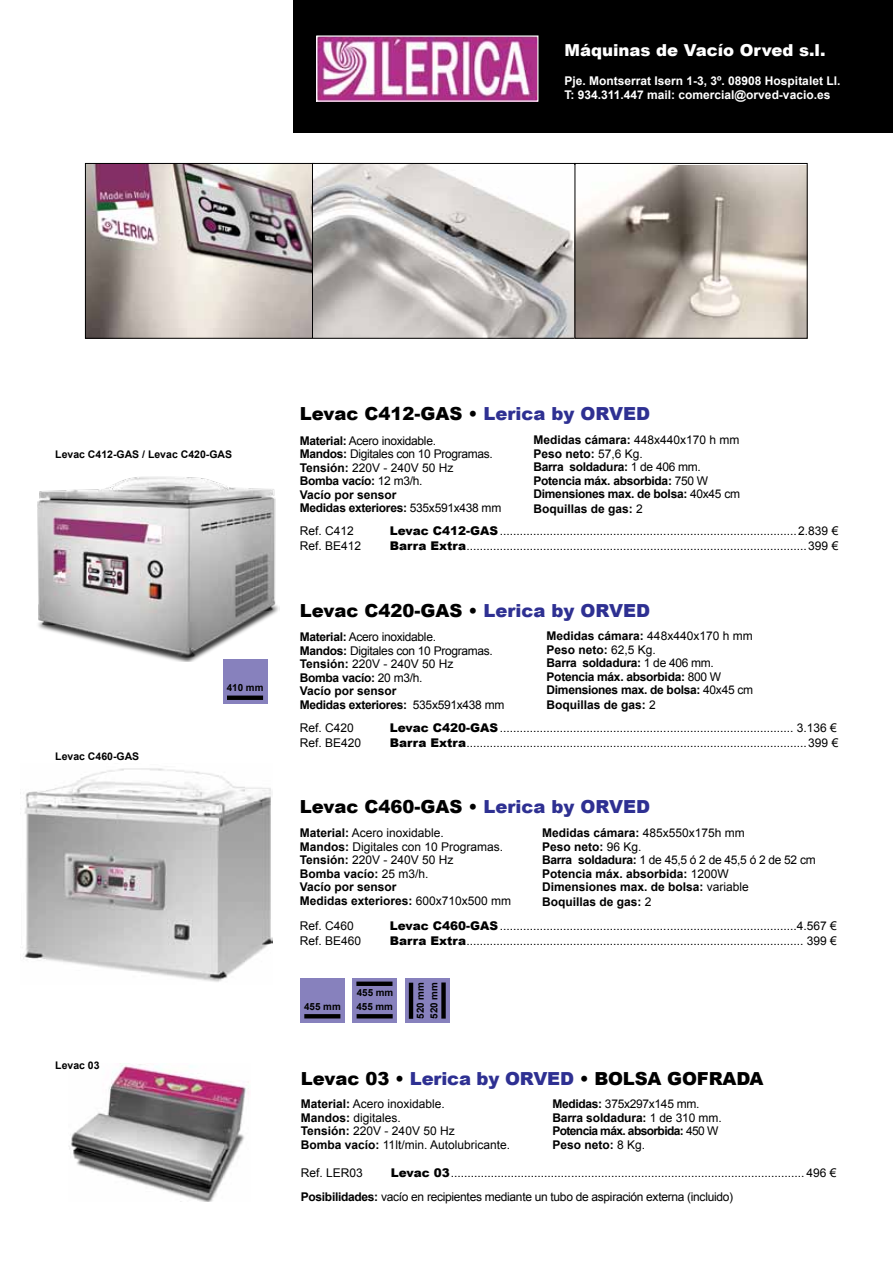
<style>
.page{position:relative;width:893px;height:1263px;background:#fff}
.page>*{position:absolute;margin:0;border:0;box-sizing:border-box;transform-origin:0 0}
.t1{font:900 18px "Arial";color:#000}
.t2{font:900 16.5px "Arial";color:#fff}
.t3{font:12px/13.5px "Arial";color:#000}
.t4{font:12px/13.5px "Arial";letter-spacing:-.025em;color:#000}
.t5{font:700 12px/13.5px "Arial";color:#000}
.t6{font:700 12px/13.5px "Arial";letter-spacing:-.025em;color:#000}
.t7{font:700 12px/14.4px "Arial";color:#fff}
.t8{font:700 10.5px "Arial";color:#000}
.t9{font:700 9.9px/13.5px "Arial";color:#000}
.s1{color:#2e3092}
.s2{font-weight:700}
.s3{font-weight:400}
.s4{font-weight:900}
</style>
<div class="page">
<img style="left:23px;top:768px;width:250px;height:214px">
<img style="left:37px;top:476px;width:242px;height:185px">
<div style="left:223px;top:659px;width:44px;height:45px;background:#8781bd"></div>
<div style="left:227px;top:695px;width:36px;height:5px;background:#000"></div>
<div style="left:300px;top:978px;width:45px;height:44px;background:#8781bd"></div>
<svg style="left:304px;top:1014px;width:36px;height:4px"></svg>
<div style="left:353px;top:978px;width:44px;height:44px;background:#8781bd"></div>
<svg style="left:357px;top:1014px;width:36px;height:4px"></svg>
<div style="left:356px;top:981px;width:36px;height:5px;background:#000"></div>
<div style="left:405px;top:978px;width:45px;height:44px;background:#8781bd"></div>
<div style="left:441px;top:982px;width:5px;height:36px;background:#000"></div>
<hr style="left:409px;top:983px;width:4px;height:36px;background:#000">
<img style="left:69px;top:1063px;width:180px;height:138px">
<div style="left:293px;top:0;width:600px;height:132px;background:#000"></div>
<img style="left:318px;top:37px;width:218px;height:63px">
<img style="left:87px;top:165px;width:225px;height:172px">
<div style="left:85px;top:163px;width:229px;height:176px;border:1px solid #000"></div>
<img style="left:314px;top:165px;width:259px;height:172px">
<div style="left:312px;top:163px;width:263px;height:176px;border:1px solid #000"></div>
<img style="left:577px;top:166px;width:229px;height:171px">
<div style="left:575px;top:163px;width:233px;height:176px;border:1px solid #000"></div>
<h2 class="t2" style="left:564px;top:38px;width:263px">Máquinas de Vacío Orved s.l.</h2>
<p class="t7" style="left:564px;top:74px;width:277px">Pje. Montserrat Isern 1-3, 3º. 08908 Hospitalet Ll.<br>T: 934.311.447 mail: comercial@orved-vacio.es</p>
<p class="t8" style="left:55px;top:447px;width:178px">Levac C412-GAS / Levac C420-GAS</p>
<p class="t8" style="left:55px;top:749px;width:86px">Levac C460-GAS</p>
<p class="t9" style="left:227px;top:681px;width:38px">410 mm</p>
<p class="t8" style="left:55px;top:1058px;width:46px">Levac 03</p>
<h1 class="t1" style="left:300px;top:401px;width:352px">Levac C412-GAS • <span class="s1">Lerica by ORVED</span></h1>
<p class="t4" style="left:300px;top:434px;width:203px"><span class="s2">Material:</span> Acero inoxidable.<br><span class="s2">Mandos:</span> Digitales con 10 Programas.<br><span class="s2">Tensión:</span> 220V - 240V 50 Hz<br><span class="s2">Bomba vacío:</span> 12 m3/h.<br><span class="s2">Vacío por sensor<br>Medidas exteriores:</span> 535x591x438 mm</p>
<p class="t6" style="left:533px;top:434px;width:208px">Medidas cámara: <span class="s3">448x440x170 h mm<br></span>Peso neto: <span class="s3">57,6 Kg.<br></span>Barra soldadura: <span class="s3">1 de 406 mm.<br></span>Potencia máx. absorbida: <span class="s3">750 W<br></span>Dimensiones max. de bolsa: <span class="s3">40x45 cm</span></p>
<p class="t5" style="left:533px;top:503px;width:111px">Boquillas de gas: <span class="s3">2</span></p>
<p class="t3" style="left:300px;top:524px;width:56px">Ref. C412</p>
<p class="t3" style="left:390px;top:524px;width:450px"><span class="s4">Levac C412-GAS</span>.........................................................................................2.839 €</p>
<p class="t3" style="left:300px;top:539px;width:63px">Ref. BE412</p>
<p class="t3" style="left:390px;top:539px;width:450px"><span class="s4">Barra Extra</span>......................................................................................................399 €</p>
<h1 class="t1" style="left:300px;top:597px;width:352px">Levac C420-GAS • <span class="s1">Lerica by ORVED</span></h1>
<p class="t4" style="left:300px;top:630px;width:206px"><span class="s2">Material:</span> Acero inoxidable.<br><span class="s2">Mandos:</span> Digitales con 10 Programas.<br><span class="s2">Tensión:</span> 220V - 240V 50 Hz<br><span class="s2">Bomba vacío:</span> 20 m3/h.<br><span class="s2">Vacío por sensor<br>Medidas exteriores:</span> 535x591x438 mm</p>
<p class="t6" style="left:547px;top:629px;width:208px">Medidas cámara: <span class="s3">448x440x170 h mm<br></span>Peso neto: <span class="s3">62,5 Kg.<br></span>Barra soldadura: <span class="s3">1 de 406 mm.<br></span>Potencia máx. absorbida: <span class="s3">800 W<br></span>Dimensiones max. de bolsa: <span class="s3">40x45 cm</span></p>
<p class="t5" style="left:547px;top:698px;width:111px">Boquillas de gas: <span class="s3">2</span></p>
<p class="t3" style="left:300px;top:721px;width:56px">Ref. C420</p>
<p class="t3" style="left:390px;top:721px;width:449px"><span class="s4">Levac C420-GAS</span>........................................................................................ 3.136 €</p>
<p class="t3" style="left:300px;top:736px;width:63px">Ref. BE420</p>
<p class="t3" style="left:390px;top:736px;width:450px"><span class="s4">Barra Extra</span>......................................................................................................399 €</p>
<h1 class="t1" style="left:300px;top:793px;width:352px">Levac C460-GAS • <span class="s1">Lerica by ORVED</span></h1>
<p class="t3" style="left:300px;top:826px;width:213px"><span class="s2">Material:</span> Acero inoxidable.<br><span class="s2">Mandos:</span> Digitales con 10 Programas.<br><span class="s2">Tensión:</span> 220V - 240V 50 Hz<br><span class="s2">Bomba vacío:</span> 25 m3/h.<br><span class="s2">Vacío por sensor<br>Medidas exteriores:</span> 600x710x500 mm</p>
<p class="t5" style="left:542px;top:827px;width:275px">Medidas cámara: <span class="s3">485x550x175h mm<br></span>Peso neto: <span class="s3">96 Kg.<br></span>Barra soldadura: <span class="s3">1 de 45,5 ó 2 de 45,5 ó 2 de 52 cm<br></span>Potencia máx. absorbida: <span class="s3">1200W<br></span>Dimensiones max. de bolsa: <span class="s3">variable</span></p>
<p class="t5" style="left:542px;top:896px;width:111px">Boquillas de gas: <span class="s3">2</span></p>
<p class="t3" style="left:300px;top:919px;width:56px">Ref. C460</p>
<p class="t3" style="left:390px;top:919px;width:449px"><span class="s4">Levac C460-GAS</span>.........................................................................................4.567 €</p>
<p class="t3" style="left:300px;top:934px;width:63px">Ref. BE460</p>
<p class="t3" style="left:390px;top:934px;width:448px"><span class="s4">Barra Extra</span>..................................................................................................... 399 €</p>
<p class="t9" style="left:304px;top:1000px;width:38px">455 mm</p>
<p class="t9" style="left:357px;top:986px;width:38px">455 mm</p>
<p class="t9" style="left:414px;top:1019px;width:38px;rotate:-90deg">520 mm<br>520 mm</p>
<p class="t9" style="left:356px;top:1000px;width:38px">455 mm</p>
<h1 class="t1" style="left:301px;top:1065px;width:464px">Levac 03 • <span class="s1">Lerica by ORVED</span> • BOLSA GOFRADA</h1>
<p class="t3" style="left:301px;top:1097px;width:211px"><span class="s2">Material:</span> Acero inoxidable.<br><span class="s2">Mandos:</span> digitales.<br><span class="s2">Tensión:</span> 220V - 240V 50 Hz<br><span class="s2">Bomba vacío:</span> 11lt/min. Autolubricante.</p>
<p class="t5" style="left:552px;top:1098px;width:171px">Medidas: <span class="s3">375x297x145 mm.<br></span>Barra soldadura: <span class="s3">1 de 310 mm.<br></span>Potencia máx. absorbida: <span class="s3">450 W<br></span>Peso neto: <span class="s3">8 Kg.</span></p>
<p class="t4" style="left:301px;top:1160px;width:537px;line-height:24px;text-indent:90px"><span class="s4">Levac 03</span>.......................................................................................................... 496 €<br><span class="s2">Posibilidades:</span> vacío en recipientes mediante un tubo de aspiración externa (incluido)</p>
<p class="t3" style="left:301px;top:1166px;width:64px">Ref. LER03</p>
</div>
